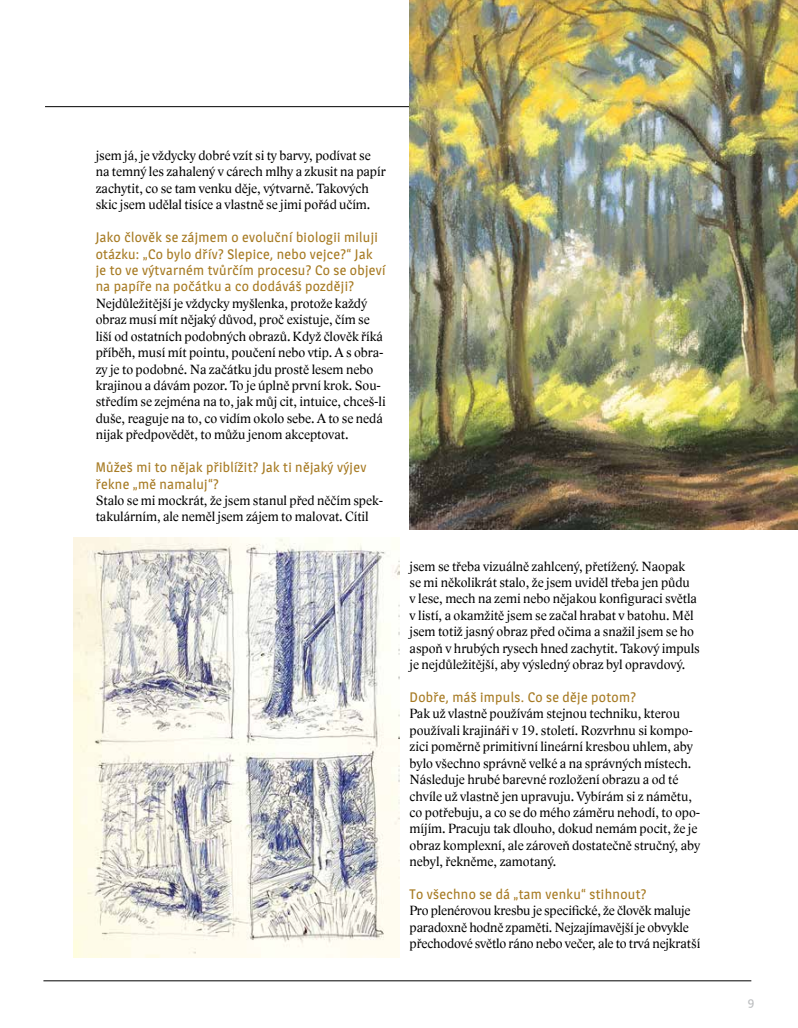
<style>
.page{position:relative;width:798px;height:1028px;background:#fff}
.page>*{position:absolute;margin:0;border:0;box-sizing:border-box;transform-origin:0 0}
.t1{font:13.75px/16.4px "Lido STFCE";color:#000}
.t2{font:13.75px/16.4px "Magra";letter-spacing:.025em;color:#a77b24}
.t3{font:12.5px "Magra";color:#bcbec0}
</style>
<div class="page">
<hr style="left:45px;top:106px;width:707px;height:1px;background:#000">
<hr style="left:43px;top:980px;width:708px;height:1px;background:#000">
<img style="left:409px;top:0;width:388px;height:529px">
<img style="left:73px;top:537px;width:326px;height:420px">
<p class="t1" style="left:96px;top:147px;width:291px">jsem já, je vždycky dobré vzít si ty barvy, podívat se na temný les zahalený v cárech mlhy a zkusit na papír zachytit, co se tam venku děje, výtvarně. Takových skic jsem udělal tisíce a vlastně se jimi pořád učím.</p>
<p class="t2" style="left:96px;top:229px;width:291px">Jako člověk se zájmem o evoluční biologii miluji otázku: „Co bylo dřív? Slepice, nebo vejce?“ Jak je to ve výtvarném tvůrčím procesu? Co se objeví na papíře na počátku a co dodáváš později?</p>
<p class="t1" style="left:96px;top:295px;width:291px">Nejdůležitější je vždycky myšlenka, protože každý obraz musí mít nějaký důvod, proč existuje, čím se liší od ostatních podobných obrazů. Když člověk říká příběh, musí mít pointu, poučení nebo vtip. A s obra&shy;zy je to podobné. Na začátku jdu prostě lesem nebo krajinou a dávám pozor. To je úplně první krok. Sou&shy;středím se zejména na to, jak můj cit, intuice, chceš-li duše, reaguje na to, co vidím okolo sebe. A to se nedá nijak předpovědět, to můžu jenom akceptovat.</p>
<p class="t2" style="left:96px;top:459px;width:272px">Můžeš mi to nějak přiblížit? Jak ti nějaký výjev řekne „mě namaluj“?</p>
<p class="t1" style="left:96px;top:492px;width:289px">Stalo se mi mockrát, že jsem stanul před něčím spek&shy;takulárním, ale neměl jsem zájem to malovat. Cítil</p>
<p class="t1" style="left:409px;top:558px;width:291px">jsem se třeba vizuálně zahlcený, přetížený. Naopak se mi několikrát stalo, že jsem uviděl třeba jen půdu<br>v lese, mech na zemi nebo nějakou konfiguraci světla v listí, a okamžitě jsem se začal hrabat v batohu. Měl jsem totiž jasný obraz před očima a snažil jsem se ho aspoň v hrubých rysech hned zachytit. Takový impuls je nejdůležitější, aby výsledný obraz byl opravdový.</p>
<p class="t2" style="left:409px;top:689px;width:228px">Dobře, máš impuls. Co se děje potom?</p>
<p class="t1" style="left:409px;top:705px;width:292px">Pak už vlastně používám stejnou techniku, kterou používali krajináři v 19. století. Rozvrhnu si kompo&shy;zici poměrně primitivní lineární kresbou uhlem, aby bylo všechno správně velké a na správných místech.<br>Následuje hrubé barevné rozložení obrazu a od té chvíle už vlastně jen upravuju. Vybírám si z námětu, co potřebuju, a co se do mého záměru nehodí, to opo&shy;míjím. Pracuju tak dlouho, dokud nemám pocit, že je obraz komplexní, ale zároveň dostatečně stručný, aby nebyl, řekněme, zamotaný.</p>
<p class="t2" style="left:409px;top:886px;width:238px">To všechno se dá „tam venku“ stihnout?</p>
<p class="t1" style="left:409px;top:902px;width:292px">Pro plenérovou kresbu je specifické, že člověk maluje paradoxně hodně zpaměti. Nejzajímavější je obvykle přechodové světlo ráno nebo večer, ale to trvá nejkratší</p>
<p class="t3" style="left:747px;top:993px;width:8px">9</p>
</div>
